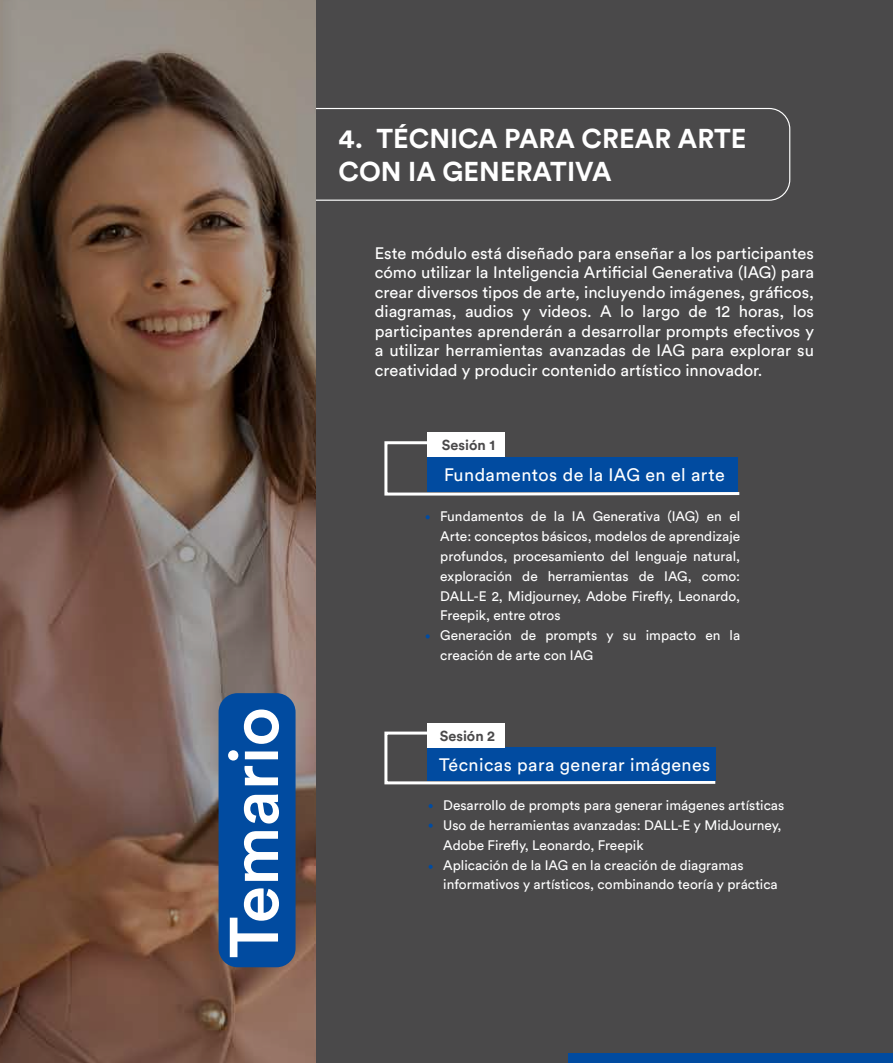
<style>
.page{position:relative;width:893px;height:1063px;background:#fff}
.page>*{position:absolute;margin:0;border:0;box-sizing:border-box;transform-origin:0 0}
.t1{font:500 67.95px "Circular Std";color:#fff}
.t2{font:700 27px/32.4px "Circular Std";color:#fff}
.t3{font:17.85px "Circular Std";letter-spacing:.025em;color:#fff}
.t4{font:16.5px/19.5px "Circular Std";color:#fff;text-align:justify}
.t5{font:700 14.4px "Circular Std";color:#4a494a}
.t6{font:13.65px/19.8px "Circular Std";color:#fff}
</style>
<div class="page">
<div style="left:316px;top:0;width:577px;height:1063px;background:#4a494a"></div>
<svg style="left:316px;top:108px;width:474px;height:93px"></svg>
<div style="left:568px;top:1053px;width:325px;height:10px;background:#014ba0"></div>
<svg style="left:0;top:0;width:316px;height:1063px;background:#72594c"></svg>
<div style="left:219px;top:693px;width:77px;height:274px;background:#014ba0;border-radius:19px"></div>
<svg style="left:426px;top:515px;width:4px;height:4px"></svg>
<svg style="left:426px;top:634px;width:4px;height:4px"></svg>
<svg style="left:384px;top:440px;width:356px;height:56px"></svg>
<div style="left:428px;top:457px;width:310px;height:34px;background:#014ba0"></div>
<div style="left:428px;top:433px;width:77px;height:24px;background:#fff"></div>
<svg style="left:429px;top:804px;width:4px;height:4px"></svg>
<svg style="left:429px;top:824px;width:4px;height:4px"></svg>
<svg style="left:429px;top:865px;width:4px;height:4px"></svg>
<svg style="left:384px;top:730px;width:332px;height:55px"></svg>
<div style="left:428px;top:747px;width:288px;height:34px;background:#014ba0"></div>
<div style="left:428px;top:723px;width:77px;height:24px;background:#fff"></div>
<h1 class="t1" style="left:211px;top:958px;width:253px;rotate:-90deg">Temario</h1>
<h2 class="t2" style="left:339px;top:122px;width:410px">4. TÉCNICA PARA CREAR ARTE<br>CON IA GENERATIVA</h2>
<p class="t4" style="left:375px;top:243px;width:441px">Este módulo está diseñado para enseñar a los participantes cómo utilizar la Inteligencia Artificial Generativa (IAG) para crear diversos tipos de arte, incluyendo imágenes, gráficos, diagramas, audios y videos. A lo largo de 12 horas, los participantes aprenderán a desarrollar prompts efectivos y a utilizar herramientas avanzadas de IAG para explorar su creatividad y producir contenido artístico innovador.</p>
<p class="t5" style="left:442px;top:436px;width:55px">Sesión 1</p>
<h3 class="t3" style="left:444px;top:463px;width:282px">Fundamentos de la IAG en el arte</h3>
<p class="t6" style="left:440px;top:507px;width:301px">Fundamentos de la IA Generativa (IAG) en el Arte: conceptos básicos, modelos de aprendizaje profundos, procesamiento del lenguaje natural, exploración de herramientas de IAG, como:<br>DALL-E 2, Midjourney, Adobe Firefly, Leonardo, Freepik, entre otros<br>Generación de prompts y su impacto en la creación de arte con IAG</p>
<p class="t5" style="left:440px;top:726px;width:57px">Sesión 2</p>
<h3 class="t3" style="left:439px;top:754px;width:273px">Técnicas para generar imágenes</h3>
<p class="t6" style="left:443px;top:795px;width:342px">Desarrollo de prompts para generar imágenes artísticas Uso de herramientas avanzadas: DALL-E y MidJourney, Adobe Firefly, Leonardo, Freepik<br>Aplicación de la IAG en la creación de diagramas informativos y artísticos, combinando teoría y práctica</p>
</div>
